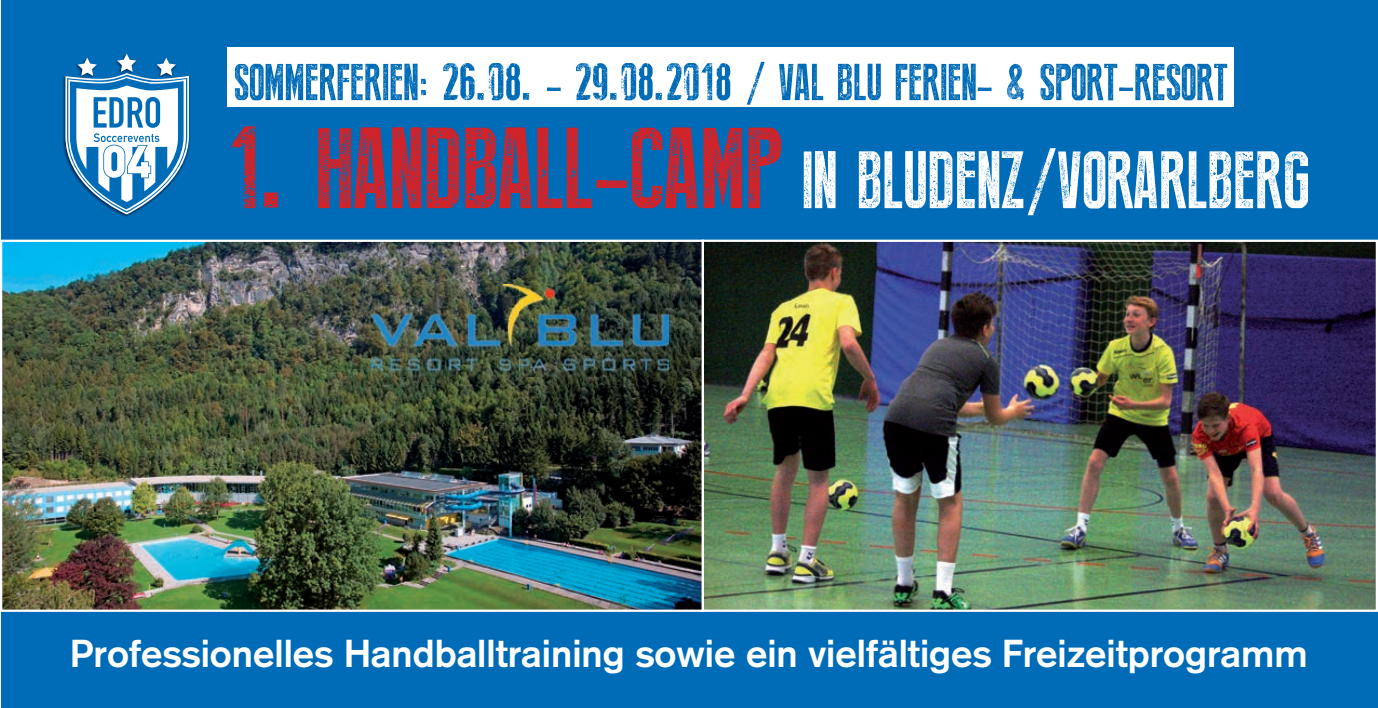
<style>
.page{position:relative;width:1378px;height:708px;background:#fff}
.page>*{position:absolute;margin:0;border:0;box-sizing:border-box;transform-origin:0 0}
.t1{font:81px "Press Style";color:#fff}
.t2{font:51.75px "Press Style";color:#006cb7}
.t3{font:700 38.25px "Akzidenz Grotesk";color:#fff}
.s1{font-size:114.75px;color:#d1232a}
</style>
<div class="page">
<div style="left:1px;top:0;width:1377px;height:708px;background:#006cb7"></div>
<div style="left:228px;top:47px;width:1006px;height:60px;background:#fff"></div>
<img style="left:3px;top:243px;width:1372px;height:366px">
<div style="left:0;top:240px;width:704px;height:372px;border:2px solid #fff"></div>
<div style="left:702px;top:240px;width:676px;height:372px;border:2px solid #fff"></div>
<img style="left:371px;top:285px;width:298px;height:92px">
<img style="left:63px;top:53px;width:127px;height:164px">
<svg style="left:65px;top:54px;width:124px;height:160px"></svg>
<h2 class="t2" style="left:234px;top:56px;width:995px">SOMMERFERIEN: 26.08. - 29.08.2018 / VAL BLU FERIEN- &amp; SPORT-RESORT</h2>
<h1 class="t1" style="left:228px;top:139px;width:1084px"><span class="s1">1. HANDBALL-CAMP</span> IN BLUDENZ/VORARLBERG</h1>
<p class="t3" style="left:70px;top:631px;width:1239px">Professionelles Handballtraining sowie ein vielfältiges Freizeitprogramm</p>
</div>
